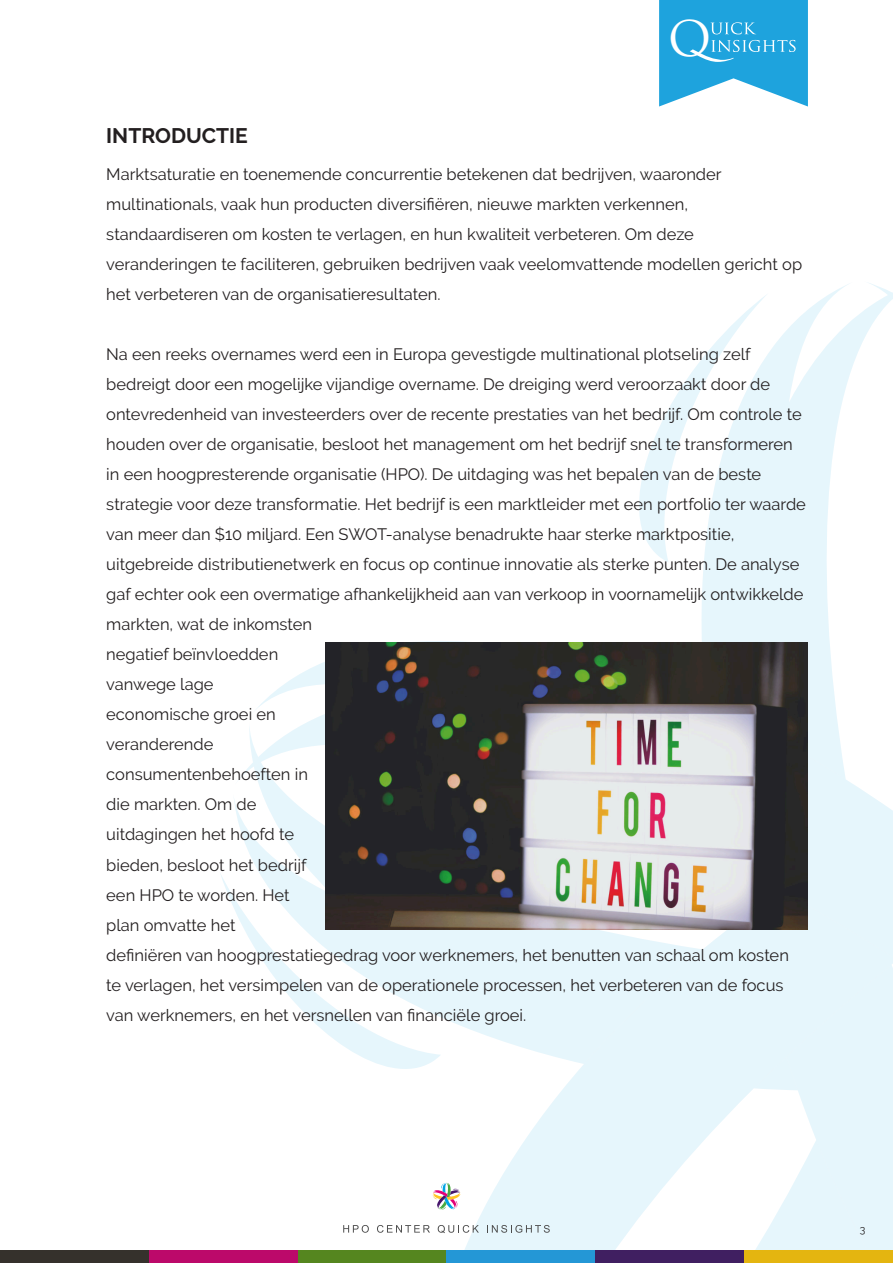
<style>
.page{position:relative;width:893px;height:1263px;background:#fff}
.page>*{position:absolute;margin:0;border:0;box-sizing:border-box;transform-origin:0 0}
.t1{font:47.85px "Trajan Pro";color:#fff}
.t2{font:700 21px "Raleway";color:#231f20}
.t3{font:16.5px/30px "Raleway";color:#231f20}
.t4{font:10.5px "Raleway";color:#231f20}
</style>
<div class="page">
<svg style="left:659px;top:0;width:149px;height:107px;background:#43b2e2"></svg>
<svg style="left:437px;top:962px;width:182px;height:288px;fill:#e6f6fc"></svg>
<svg style="left:234px;top:641px;width:385px;height:321px"></svg>
<svg style="left:619px;top:283px;width:274px;height:967px"></svg>
<svg style="left:221px;top:871px;width:220px;height:217px"></svg>
<div style="left:0;top:1250px;width:149px;height:13px;background:#35312c"></div>
<div style="left:149px;top:1250px;width:149px;height:13px;background:#bc096a"></div>
<div style="left:298px;top:1250px;width:148px;height:13px;background:#55861f"></div>
<div style="left:446px;top:1250px;width:149px;height:13px;background:#2497d6"></div>
<div style="left:595px;top:1250px;width:149px;height:13px;background:#401f61"></div>
<div style="left:744px;top:1250px;width:149px;height:13px;background:#e4b510"></div>
<svg style="left:343px;top:1225px;width:26px;height:8px"></svg>
<svg style="left:377px;top:1225px;width:53px;height:8px"></svg>
<svg style="left:438px;top:1225px;width:41px;height:8px"></svg>
<svg style="left:487px;top:1225px;width:63px;height:8px"></svg>
<div style="left:428px;top:1177px;width:37px;height:38px;background:#fff;border-radius:50%"></div>
<svg style="left:432px;top:1182px;width:29px;height:28px"></svg>
<img style="left:326px;top:642px;width:482px;height:287px">
<h1 class="t1" style="left:668px;top:20px;width:45px">O</h1>
<p class="t2" style="left:106px;top:123px;width:143px">INTRODUCTIE</p>
<p class="t3" style="left:106px;top:160px;width:697px">Marktsaturatie en toenemende concurrentie betekenen dat bedrijven, waaronder multinationals, vaak hun producten diversifiëren, nieuwe markten verkennen, standaardiseren om kosten te verlagen, en hun kwaliteit verbeteren. Om deze veranderingen te faciliteren, gebruiken bedrijven vaak veelomvattende modellen gericht op het verbeteren van de organisatieresultaten.</p>
<p class="t3" style="left:106px;top:340px;width:701px">Na een reeks overnames werd een in Europa gevestigde multinational plotseling zelf bedreigt door een mogelijke vijandige overname. De dreiging werd veroorzaakt door de ontevredenheid van investeerders over de recente prestaties van het bedrijf. Om controle te houden over de organisatie, besloot het management om het bedrijf snel te transformeren in een hoogpresterende organisatie (HPO). De uitdaging was het bepalen van de beste strategie voor deze transformatie. Het bedrijf is een marktleider met een portfolio ter waarde van meer dan $10 miljard. Een SWOT-analyse benadrukte haar sterke marktpositie, uitgebreide distributienetwerk en focus op continue innovatie als sterke punten. De analyse gaf echter ook een overmatige afhankelijkheid aan van verkoop in voornamelijk ontwikkelde markten, wat de inkomsten<br>negatief beïnvloedden<br>vanwege lage<br>economische groei en<br>veranderende<br>consumentenbehoeften in<br>die markten. Om de<br>uitdagingen het hoofd te<br>bieden, besloot het bedrijf<br>een HPO te worden. Het<br>plan omvatte het<br>definiëren van hoogprestatiegedrag voor werknemers, het benutten van schaal om kosten te verlagen, het versimpelen van de operationele processen, het verbeteren van de focus van werknemers, en het versnellen van financiële groei.</p>
<p class="t4" style="left:860px;top:1223px;width:7px">3</p>
</div>
